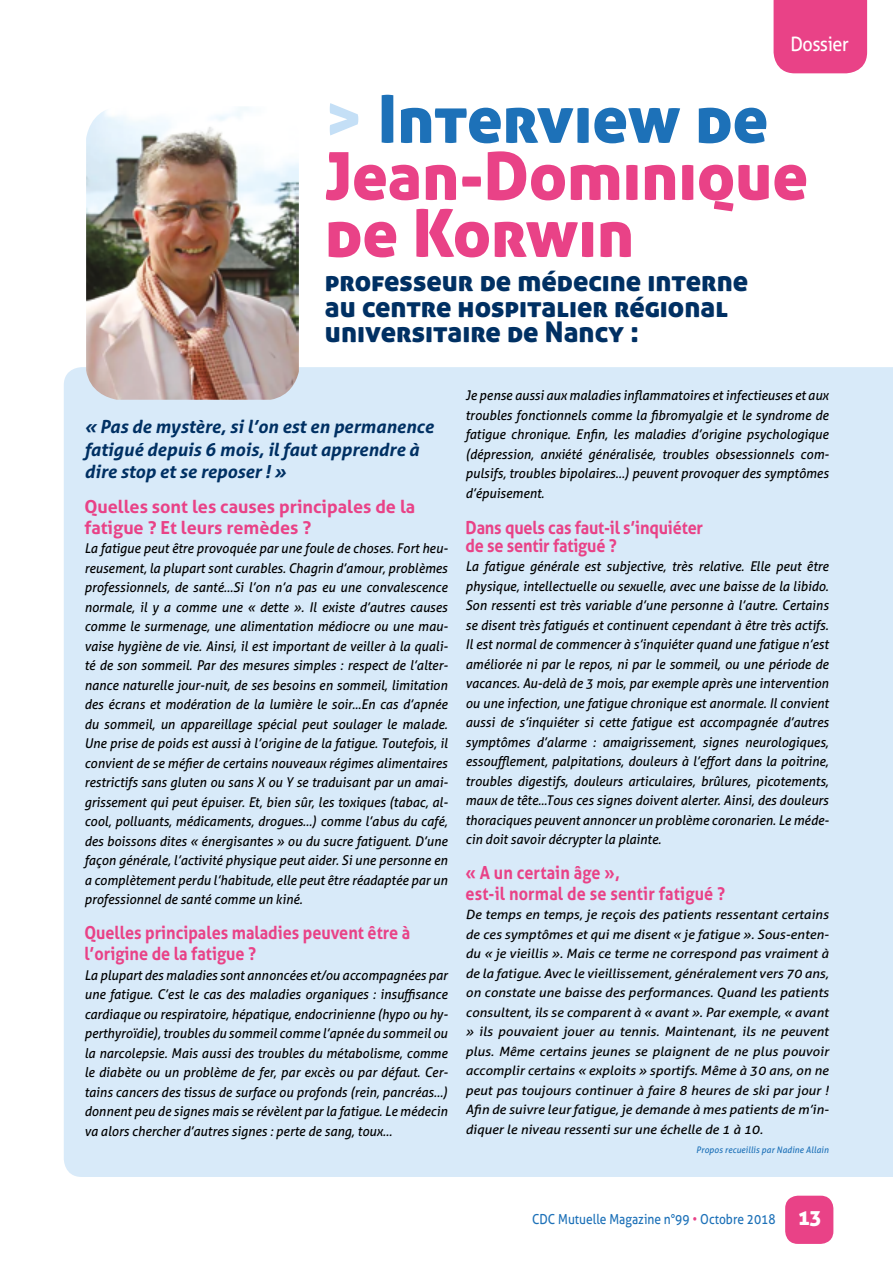
<style>
.page{position:relative;width:893px;height:1263px;background:#fff}
.page>*{position:absolute;margin:0;border:0;box-sizing:border-box;transform-origin:0 0}
.t1{font:66px/57px "Aller Display";color:#e94287}
.t2{font:28.5px/25.5px "Aller Display";color:#003063}
.t3{font:21px "Aller Display";color:#fff}
.t4{font:19.8px "Aller";letter-spacing:-.02em;color:#fff;scale:.91 1}
.t5{font:700 18px/21px "Aller";color:#e94287;scale:.9 1}
.t6{font:italic 700 18px/22.5px "Aller";color:#003063}
.t7{font:700 18px/21px "Aller";color:#e94287}
.t8{font:13.8px "Aller";color:#1d71b8;scale:.87 1}
.t9{font:italic 13.5px/19.5px "Aller";color:#000;text-align:justify;scale:.95 1}
.t10{font:italic 12.9px/19.5px "Aller";color:#000;text-align:justify;scale:1.05 1}
.t11{font:italic 9px "Aller";letter-spacing:.01em;color:#1d71b8;scale:.95 1}
.s1{color:#c4dff6}
.s2{color:#1d71b8}
.s3{color:#e94287}
</style>
<div class="page">
<div style="left:774px;top:0;width:93px;height:73px;background:#e94287"></div>
<div style="left:785px;top:1196px;width:48px;height:48px;background:#e94287;border-radius:13px"></div>
<div style="left:64px;top:367px;width:829px;height:810px;background:#d8eaf9"></div>
<img style="left:86px;top:107px;width:213px;height:293px">
<h3 class="t4" style="left:790px;top:32px;width:66px">Dossier</h3>
<h1 class="t1" style="left:325px;top:89px;width:484px"><span class="s1">&gt;</span> <span class="s2">Interview de<br></span>Jean-Dominique de Korwin</h1>
<h2 class="t2" style="left:325px;top:268px;width:425px">professeur de médecine interne au centre hospitalier régional universitaire de Nancy :</h2>
<h3 class="t6" style="left:84px;top:416px;width:351px">« Pas de mystère, si l’on est en permanence fatigué depuis 6 mois, il faut apprendre à dire stop et se reposer ! »</h3>
<h3 class="t7" style="left:84px;top:496px;width:332px">Quelles sont les causes principales de la fatigue ? Et leurs remèdes ?</h3>
<p class="t9" style="left:84px;top:539px;width:384px">La fatigue peut être provoquée par une foule de choses. Fort heu&shy;reusement, la plupart sont curables. Chagrin d’amour, problèmes professionnels, de santé…Si l’on n’a pas eu une convalescence normale, il y a comme une « dette ». Il existe d’autres causes comme le surmenage, une alimentation médiocre ou une mau&shy;vaise hygiène de vie. Ainsi, il est important de veiller à la quali&shy;té de son sommeil. Par des mesures simples : respect de l’alter&shy;nance naturelle jour-nuit, de ses besoins en sommeil, limitation des écrans et modération de la lumière le soir...En cas d’apnée du sommeil, un appareillage spécial peut soulager le malade.<br>Une prise de poids est aussi à l’origine de la fatigue. Toutefois, il convient de se méfier de certains nouveaux régimes alimentaires restrictifs sans gluten ou sans X ou Y se traduisant par un amai&shy;grissement qui peut épuiser. Et, bien sûr, les toxiques (tabac, al&shy;cool, polluants, médicaments, drogues…) comme l’abus du café, des boissons dites « énergisantes » ou du sucre fatiguent. D’une façon générale, l’activité physique peut aider. Si une personne en a complètement perdu l’habitude, elle peut être réadaptée par un professionnel de santé comme un kiné.</p>
<h3 class="t5" style="left:84px;top:922px;width:364px">Quelles principales maladies peuvent être à l’origine de la fatigue ?</h3>
<p class="t9" style="left:84px;top:965px;width:384px">La plupart des maladies sont annoncées et/ou accompagnées par une fatigue. C’est le cas des maladies organiques : insuffisance cardiaque ou respiratoire, hépatique, endocrinienne (hypo ou hy&shy;perthyroïdie), troubles du sommeil comme l’apnée du sommeil ou la narcolepsie. Mais aussi des troubles du métabolisme, comme le diabète ou un problème de fer, par excès ou par défaut. Cer&shy;tains cancers des tissus de surface ou profonds (rein, pancréas…) donnent peu de signes mais se révèlent par la fatigue. Le médecin va alors chercher d’autres signes : perte de sang, toux…</p>
<p class="t9" style="left:465px;top:385px;width:384px">Je pense aussi aux maladies inflammatoires et infectieuses et aux troubles fonctionnels comme la fibromyalgie et le syndrome de fatigue chronique. Enfin, les maladies d’origine psychologique (dépression, anxiété généralisée, troubles obsessionnels com&shy;pulsifs, troubles bipolaires…) peuvent provoquer des symptômes d’épuisement.</p>
<h3 class="t5" style="left:465px;top:518px;width:266px;line-height:18px">Dans quels cas faut-il s’inquiéter de se sentir fatigué ?</h3>
<p class="t9" style="left:465px;top:556px;width:384px">La fatigue générale est subjective, très relative. Elle peut être physique, intellectuelle ou sexuelle, avec une baisse de la libido.<br>Son ressenti est très variable d’une personne à l’autre. Certains se disent très fatigués et continuent cependant à être très actifs.<br>Il est normal de commencer à s’inquiéter quand une fatigue n’est améliorée ni par le repos, ni par le sommeil, ou une période de vacances. Au-delà de 3 mois, par exemple après une intervention ou une infection, une fatigue chronique est anormale. Il convient aussi de s’inquiéter si cette fatigue est accompagnée d’autres symptômes d’alarme : amaigrissement, signes neurologiques, essoufflement, palpitations, douleurs à l’effort dans la poitrine, troubles digestifs, douleurs articulaires, brûlures, picotements, maux de tête...Tous ces signes doivent alerter. Ainsi, des douleurs thoraciques peuvent annoncer un problème coronarien. Le méde&shy;cin doit savoir décrypter la plainte.</p>
<h3 class="t5" style="left:465px;top:862px;width:290px">« A un certain âge »,<br>est-il normal de se sentir fatigué ?</h3>
<p class="t10" style="left:465px;top:905px;width:347px">De temps en temps, je reçois des patients ressentant certains de ces symptômes et qui me disent « je fatigue ». Sous-enten&shy;du « je vieillis ». Mais ce terme ne correspond pas vraiment à de la fatigue. Avec le vieillissement, généralement vers 70 ans, on constate une baisse des performances. Quand les patients consultent, ils se comparent à « avant ». Par exemple, « avant » ils pouvaient jouer au tennis. Maintenant, ils ne peuvent plus. Même certains jeunes se plaignent de ne plus pouvoir accomplir certains « exploits » sportifs. Même à 30 ans, on ne peut pas toujours continuer à faire 8 heures de ski par jour !<br>Afin de suivre leur fatigue, je demande à mes patients de m’in&shy;diquer le niveau ressenti sur une échelle de 1 à 10.</p>
<p class="t11" style="left:696px;top:1144px;width:141px">Propos recueillis par Nadine Allain</p>
<p class="t8" style="left:532px;top:1211px;width:281px">CDC Mutuelle Magazine n°99 <span class="s3">•</span> Octobre 2018</p>
<h3 class="t3" style="left:798px;top:1204px;width:24px">13</h3>
</div>
